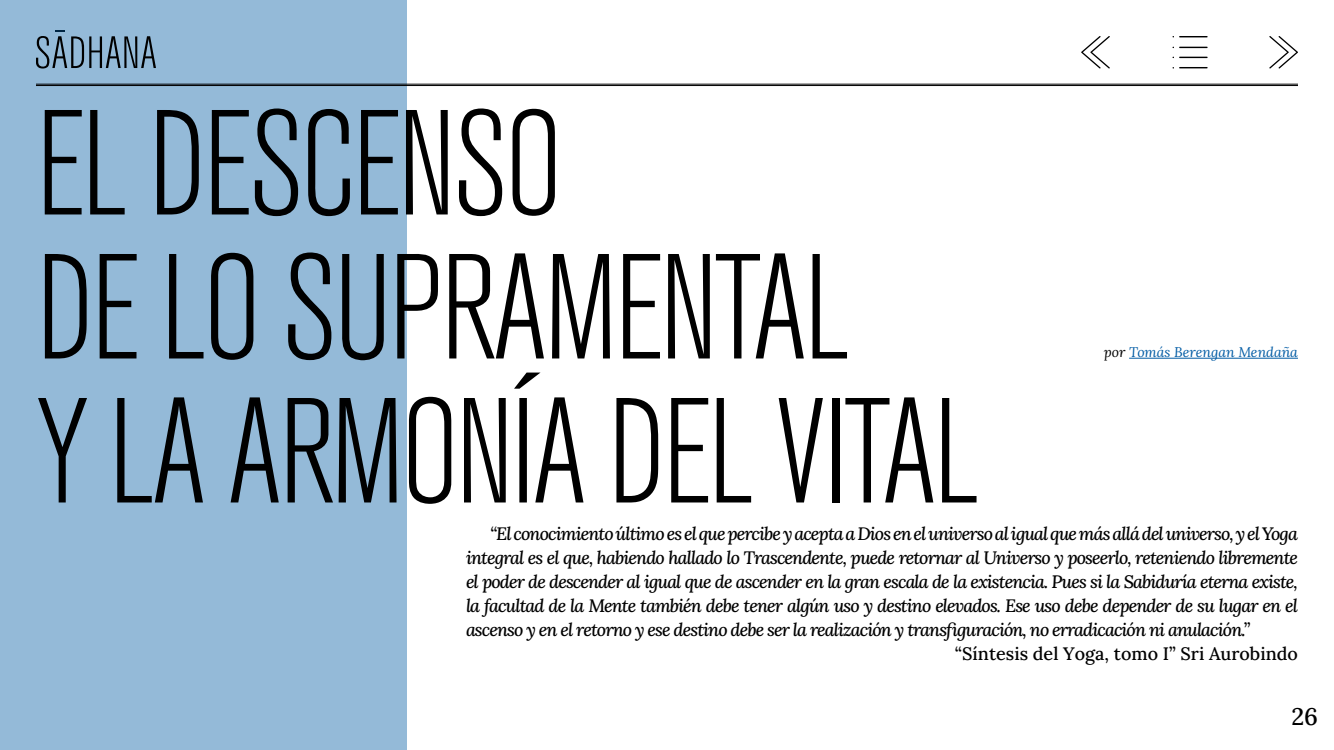
<style>
.page{position:relative;width:1334px;height:750px;background:#fff}
.page>*{position:absolute;margin:0;border:0;box-sizing:border-box;transform-origin:0 0}
.t1{font:300 condensed 148px/144px "Akzidenz Grotesk BQ";letter-spacing:-.025em;color:#000}
.t2{font:24px "Lora";color:#000}
.t3{font:italic 18px/24px "Lora";letter-spacing:-.05em;color:#000;text-align:justify}
.t4{font:18px "Lora";color:#000}
.t5{font:italic 14px "Lora";color:#005ba4}
.s1{color:#000}
</style>
<div class="page">
<div style="left:0;top:0;width:407px;height:750px;background:#94bad8"></div>
<svg style="left:1173px;top:36px;width:35px;height:1px"></svg>
<svg style="left:1173px;top:47px;width:35px;height:1px"></svg>
<svg style="left:1173px;top:57px;width:35px;height:1px"></svg>
<svg style="left:1173px;top:67px;width:35px;height:2px"></svg>
<svg style="left:1269px;top:36px;width:29px;height:33px"></svg>
<svg style="left:1081px;top:36px;width:29px;height:33px"></svg>
<hr style="left:36px;top:85px;width:1262px;height:1px;background:#000">
<hr style="left:36px;top:84px;width:1262px;height:1px;background:#000">
<svg style="left:36px;top:30px;width:120px;height:39px"></svg>
<hr style="left:1129px;top:358px;width:169px;height:1px;background:#005ba4">
<h1 class="t1" style="left:36px;top:96px;width:945px">EL DESCENSO<br>DE LO SUPRAMENTAL<br>Y LA ARMONÍA DEL VITAL</h1>
<p class="t3" style="left:466px;top:521px;width:834px;text-indent:24px">“El conocimiento último es el que percibe y acepta a Dios en el universo al igual que más allá del universo, y el Yoga integral es el que, habiendo hallado lo Trascendente, puede retornar al Universo y poseerlo, reteniendo libremente el poder de descender al igual que de ascender en la gran escala de la existencia. Pues si la Sabiduría eterna existe, la facultad de la Mente también debe tener algún uso y destino elevados. Ese uso debe depender de su lugar en el ascenso y en el retorno y ese destino debe ser la realización y transfiguración, no erradicación ni anulación.”</p>
<p class="t4" style="left:955px;top:640px;width:345px">“Síntesis del Yoga, tomo I” Sri Aurobindo</p>
<p class="t5" style="left:1104px;top:342px;width:196px"><span class="s1">por</span> Tomás Berengan Mendaña</p>
<h2 class="t2" style="left:1291px;top:698px;width:28px">26</h2>
</div>
